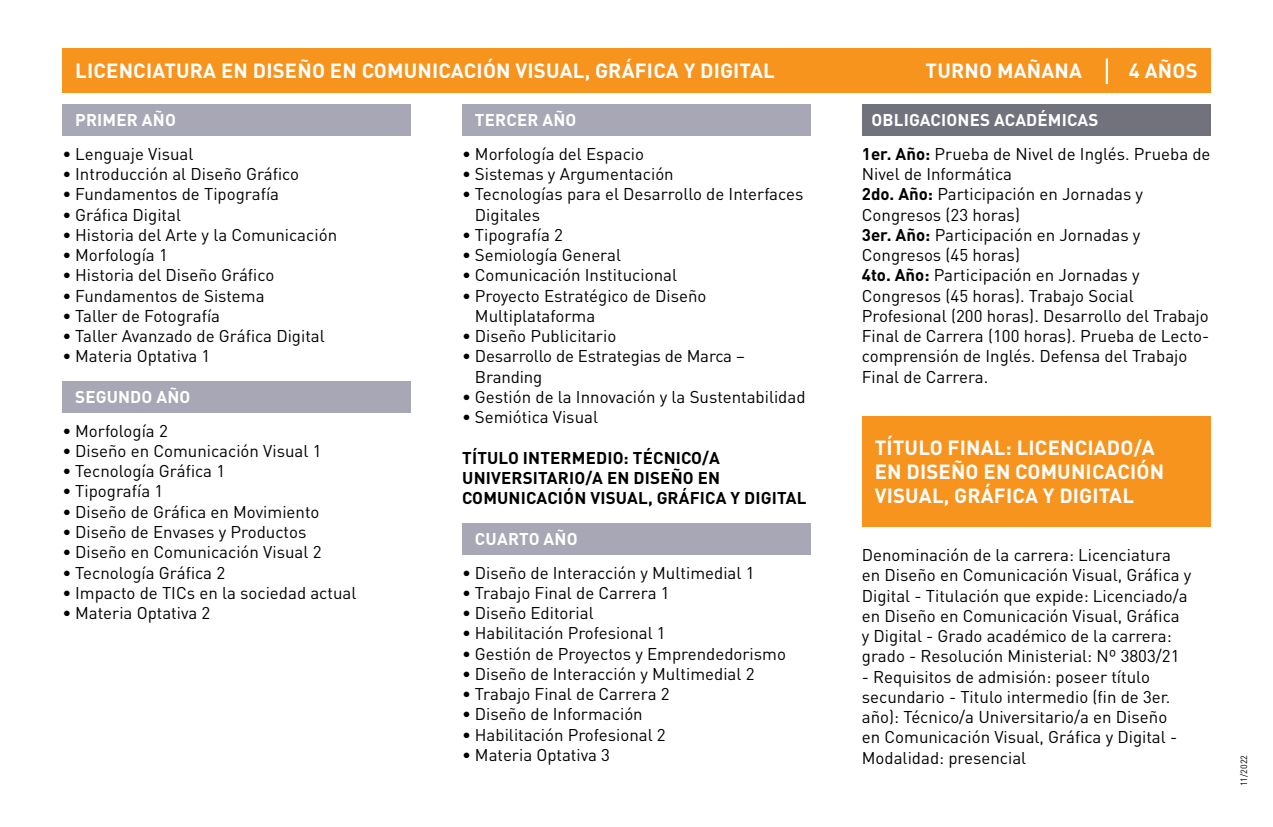
<style>
.page{position:relative;width:1273px;height:827px;background:#fff}
.page>*{position:absolute;margin:0;border:0;box-sizing:border-box;transform-origin:0 0}
.t1{font:700 20.25px/24.3px "DIN Pro";letter-spacing:.01em;color:#fff}
.t2{font:16.88px/20.2px "DIN Pro";color:#000}
.t3{font:700 16.88px/20.2px "DIN Pro";letter-spacing:.01em;color:#000}
.t4{font:700 16.88px "DIN Pro";letter-spacing:.01em;color:#fff}
.t5{font:9px "DIN Pro";color:#000}
.s1{font-weight:700;color:#fff}
.s2{font-weight:700}
</style>
<div class="page">
<div style="left:62px;top:48px;width:1148px;height:44px;background:#f7941e"></div>
<div style="left:62px;top:104px;width:349px;height:32px;background:#a7a7b5"></div>
<div style="left:62px;top:381px;width:349px;height:32px;background:#a7a7b5"></div>
<div style="left:462px;top:104px;width:349px;height:32px;background:#a7a7b5"></div>
<div style="left:862px;top:104px;width:348px;height:32px;background:#72727d"></div>
<div style="left:462px;top:523px;width:349px;height:32px;background:#a7a7b5"></div>
<div style="left:862px;top:416px;width:348px;height:110px;background:#f7941e"></div>
<hr style="left:1106px;top:58px;width:2px;height:26px;background:#fff">
<p class="t1" style="left:75px;top:58px;width:701px">LICENCIATURA EN DISEÑO EN COMUNICACIÓN VISUAL, GRÁFICA Y DIGITAL</p>
<p class="t4" style="left:75px;top:108px;width:102px">PRIMER AÑO</p>
<p class="t2" style="left:62px;top:143px;width:133px">• Lenguaje Visual</p>
<p class="t2" style="left:62px;top:163px;width:238px">• Introducción al Diseño Gráfico</p>
<p class="t2" style="left:62px;top:183px;width:218px">• Fundamentos de Tipografía</p>
<p class="t2" style="left:62px;top:203px;width:120px">• Gráfica Digital</p>
<p class="t2" style="left:62px;top:224px;width:276px">• Historia del Arte y la Comunicación</p>
<p class="t2" style="left:62px;top:244px;width:107px">• Morfología 1</p>
<p class="t2" style="left:62px;top:264px;width:213px">• Historia del Diseño Gráfico</p>
<p class="t2" style="left:62px;top:284px;width:204px">• Fundamentos de Sistema</p>
<p class="t2" style="left:62px;top:305px;width:159px">• Taller de Fotografía</p>
<p class="t2" style="left:62px;top:325px;width:264px">• Taller Avanzado de Gráfica Digital</p>
<p class="t2" style="left:62px;top:345px;width:149px">• Materia Optativa 1</p>
<p class="t4" style="left:75px;top:385px;width:117px">SEGUNDO AÑO</p>
<p class="t2" style="left:62px;top:419px;width:107px">• Morfología 2</p>
<p class="t2" style="left:62px;top:440px;width:261px">• Diseño en Comunicación Visual 1</p>
<p class="t2" style="left:62px;top:460px;width:164px">• Tecnología Gráfica 1</p>
<p class="t2" style="left:62px;top:480px;width:102px">• Tipografía 1</p>
<p class="t2" style="left:62px;top:500px;width:259px">• Diseño de Gráfica en Movimiento</p>
<p class="t2" style="left:62px;top:521px;width:245px">• Diseño de Envases y Productos</p>
<p class="t2" style="left:62px;top:541px;width:261px">• Diseño en Comunicación Visual 2</p>
<p class="t2" style="left:62px;top:561px;width:164px">• Tecnología Gráfica 2</p>
<p class="t2" style="left:62px;top:581px;width:296px">• Impacto de TICs en la sociedad actual</p>
<p class="t2" style="left:62px;top:602px;width:149px">• Materia Optativa 2</p>
<p class="t1" style="left:926px;top:58px;width:158px">TURNO MAÑANA</p>
<p class="t1" style="left:1129px;top:58px;width:70px">4 AÑOS</p>
<p class="t2" style="left:862px;top:102px;width:350px;line-height:33.8px;text-indent:10px"><span class="s1">OBLIGACIONES ACADÉMICAS<br></span><span class="s2">1er. Año:</span> Prueba de Nivel de Inglés. Prueba de</p>
<p class="t2" style="left:862px;top:163px;width:349px">Nivel de Informática<br><span class="s2">2do. Año:</span> Participación en Jornadas y Congresos (23 horas)<br><span class="s2">3er. Año:</span> Participación en Jornadas y Congresos (45 horas)<br><span class="s2">4to. Año:</span> Participación en Jornadas y Congresos (45 horas). Trabajo Social Profesional (200 horas). Desarrollo del Trabajo Final de Carrera (100 horas). Prueba de Lecto&shy;comprensión de Inglés. Defensa del Trabajo Final de Carrera.</p>
<p class="t4" style="left:475px;top:108px;width:103px">TERCER AÑO</p>
<p class="t2" style="left:462px;top:143px;width:184px">• Morfología del Espacio</p>
<p class="t2" style="left:462px;top:163px;width:213px">• Sistemas y Argumentación</p>
<p class="t2" style="left:475px;top:183px;width:330px;text-indent:-13px">• Tecnologías para el Desarrollo de Interfaces<br>Digitales</p>
<p class="t2" style="left:462px;top:224px;width:102px">• Tipografía 2</p>
<p class="t2" style="left:462px;top:244px;width:160px">• Semiología General</p>
<p class="t2" style="left:462px;top:264px;width:216px">• Comunicación Institucional</p>
<p class="t2" style="left:475px;top:284px;width:233px;text-indent:-13px">• Proyecto Estratégico de Diseño<br>Multiplataforma</p>
<p class="t2" style="left:462px;top:325px;width:156px">• Diseño Publicitario</p>
<p class="t2" style="left:475px;top:345px;width:271px;text-indent:-13px">• Desarrollo de Estrategias de Marca –<br>Branding</p>
<p class="t2" style="left:462px;top:386px;width:345px">• Gestión de la Innovación y la Sustentabilidad</p>
<p class="t2" style="left:462px;top:406px;width:137px">• Semiótica Visual</p>
<p class="t3" style="left:462px;top:446px;width:346px">TÍTULO INTERMEDIO: TÉCNICO/A<br>UNIVERSITARIO/A EN DISEÑO EN<br>COMUNICACIÓN VISUAL, GRÁFICA Y DIGITAL</p>
<p class="t4" style="left:475px;top:527px;width:104px">CUARTO AÑO</p>
<p class="t2" style="left:462px;top:561px;width:294px">• Diseño de Interacción y Multimedial 1</p>
<p class="t2" style="left:462px;top:581px;width:209px">• Trabajo Final de Carrera 1</p>
<p class="t2" style="left:462px;top:602px;width:133px">• Diseño Editorial</p>
<p class="t2" style="left:462px;top:622px;width:205px">• Habilitación Profesional 1</p>
<p class="t2" style="left:462px;top:642px;width:325px">• Gestión de Proyectos y Emprendedorismo</p>
<p class="t2" style="left:462px;top:662px;width:294px">• Diseño de Interacción y Multimedial 2</p>
<p class="t2" style="left:462px;top:683px;width:209px">• Trabajo Final de Carrera 2</p>
<p class="t2" style="left:462px;top:703px;width:182px">• Diseño de Información</p>
<p class="t2" style="left:462px;top:723px;width:205px">• Habilitación Profesional 2</p>
<p class="t2" style="left:462px;top:743px;width:149px">• Materia Optativa 3</p>
<p class="t5" style="left:1238px;top:786px;width:33px;rotate:-90deg">11/2022</p>
<p class="t1" style="left:875px;top:434px;width:291px">TÍTULO FINAL: LICENCIADO/A<br>EN DISEÑO EN COMUNICACIÓN<br>VISUAL, GRÁFICA Y DIGITAL</p>
<p class="t2" style="left:862px;top:544px;width:331px">Denominación de la carrera: Licenciatura en Diseño en Comunicación Visual, Gráfica y Digital - Titulación que expide: Licenciado/a en Diseño en Comunicación Visual, Gráfica y Digital - Grado académico de la carrera: grado - Resolución Ministerial: Nº 3803/21</p>
<p class="t2" style="left:862px;top:665px;width:317px">- Requisitos de admisión: poseer título secundario - Titulo intermedio (fin de 3er. año): Técnico/a Universitario/a en Diseño en Comunicación Visual, Gráfica y Digital - Modalidad: presencial</p>
</div>
